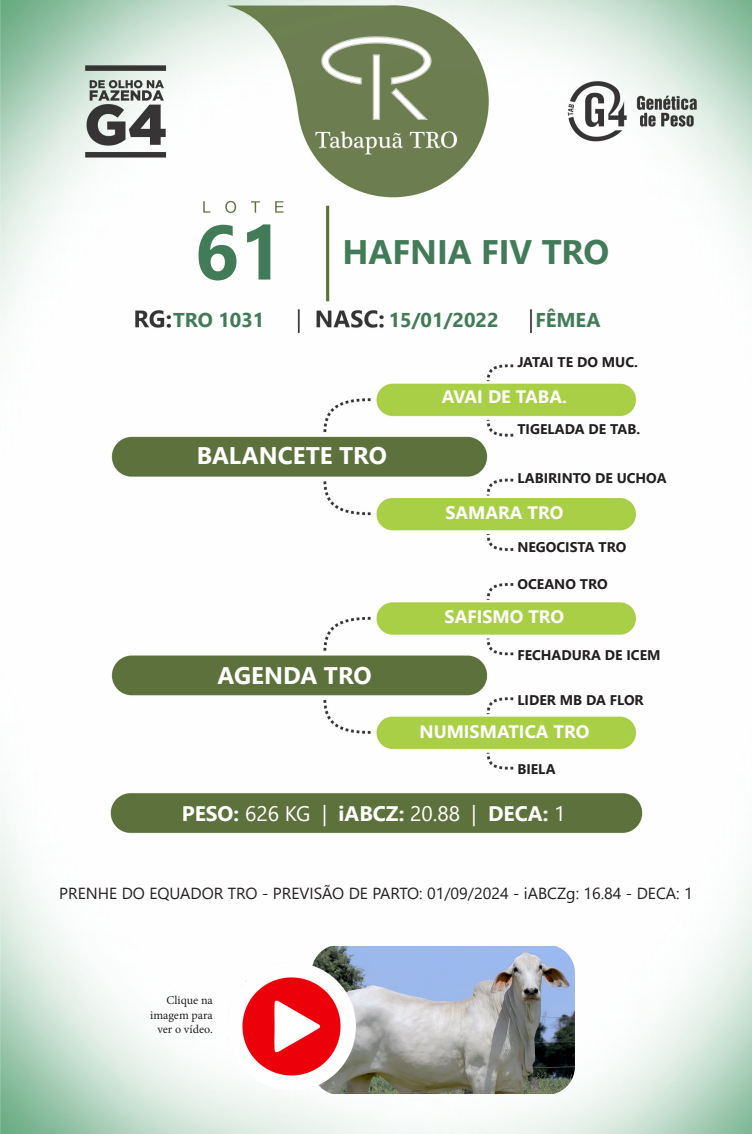
<style>
.page{position:relative;width:752px;height:1134px;background:#fff}
.page>*{position:absolute;margin:0;border:0;box-sizing:border-box;transform-origin:0 0}
.t1{font:700 77px "Segoe UI";color:#427b58}
.t2{font:700 34px "Segoe UI";color:#427b58}
.t3{font:700 24px "Segoe UI";color:#fff}
.t4{font:700 21px "Segoe UI";color:#fff}
.t5{font:700 20px "Segoe UI";color:#427b58}
.t6{font:700 18px "Segoe UI";color:#fff}
.t7{font:16px "Segoe UI";color:#231f20}
.t8{font:700 14px "Segoe UI";color:#231f20}
.t9{font:12px "Minion Pro";color:#231f20}
.s1{font-weight:400}
</style>
<div class="page">
<img style="left:0;top:0;width:751px;height:1134px">
<img style="left:315px;top:36px;width:141px;height:118px">
<img style="left:311px;top:946px;width:263px;height:148px">
<img style="left:227px;top:963px;width:128px;height:128px">
<p class="t1" style="left:195px;top:180px;width:90px">61</p>
<p class="t2" style="left:342px;top:220px;width:268px">HAFNIA FIV TRO</p>
<p class="t5" style="left:173px;top:301px;width:93px">TRO 1031</p>
<p class="t5" style="left:388px;top:301px;width:111px">15/01/2022</p>
<p class="t5" style="left:535px;top:301px;width:67px">FÊMEA</p>
<p class="t8" style="left:517px;top:349px;width:122px">JATAI TE DO MUC.</p>
<p class="t3" style="left:196px;top:433px;width:192px">BALANCETE TRO</p>
<p class="t3" style="left:217px;top:652px;width:155px">AGENDA TRO</p>
<p class="t6" style="left:441px;top:380px;width:126px">AVAI DE TABA.</p>
<p class="t8" style="left:517px;top:416px;width:124px">TIGELADA DE TAB.</p>
<p class="t8" style="left:517px;top:465px;width:150px">LABIRINTO DE UCHOA</p>
<p class="t6" style="left:445px;top:496px;width:119px">SAMARA TRO</p>
<p class="t8" style="left:517px;top:534px;width:110px">NEGOCISTA TRO</p>
<p class="t8" style="left:517px;top:571px;width:92px">OCEANO TRO</p>
<p class="t6" style="left:444px;top:600px;width:121px">SAFISMO TRO</p>
<p class="t8" style="left:517px;top:642px;width:144px">FECHADURA DE ICEM</p>
<p class="t8" style="left:517px;top:687px;width:128px">LIDER MB DA FLOR</p>
<p class="t6" style="left:419px;top:715px;width:171px">NUMISMATICA TRO</p>
<p class="t8" style="left:517px;top:756px;width:40px">BIELA</p>
<p class="t4" style="left:182px;top:793px;width:385px">PESO: <span class="s1">626 KG |</span> iABCZ: <span class="s1">20.88 |</span> DECA: <span class="s1">1</span></p>
<p class="t7" style="left:59px;top:878px;width:634px">PRENHE DO EQUADOR TRO - PREVISÃO DE PARTO: 01/09/2024 - iABCZg: 16.84 - DECA: 1</p>
<p class="t9" style="left:166px;top:992px;width:48px">Clique na</p>
<p class="t9" style="left:150px;top:1007px;width:64px">imagem para</p>
<p class="t9" style="left:157px;top:1021px;width:57px">ver o vídeo.</p>
</div>
